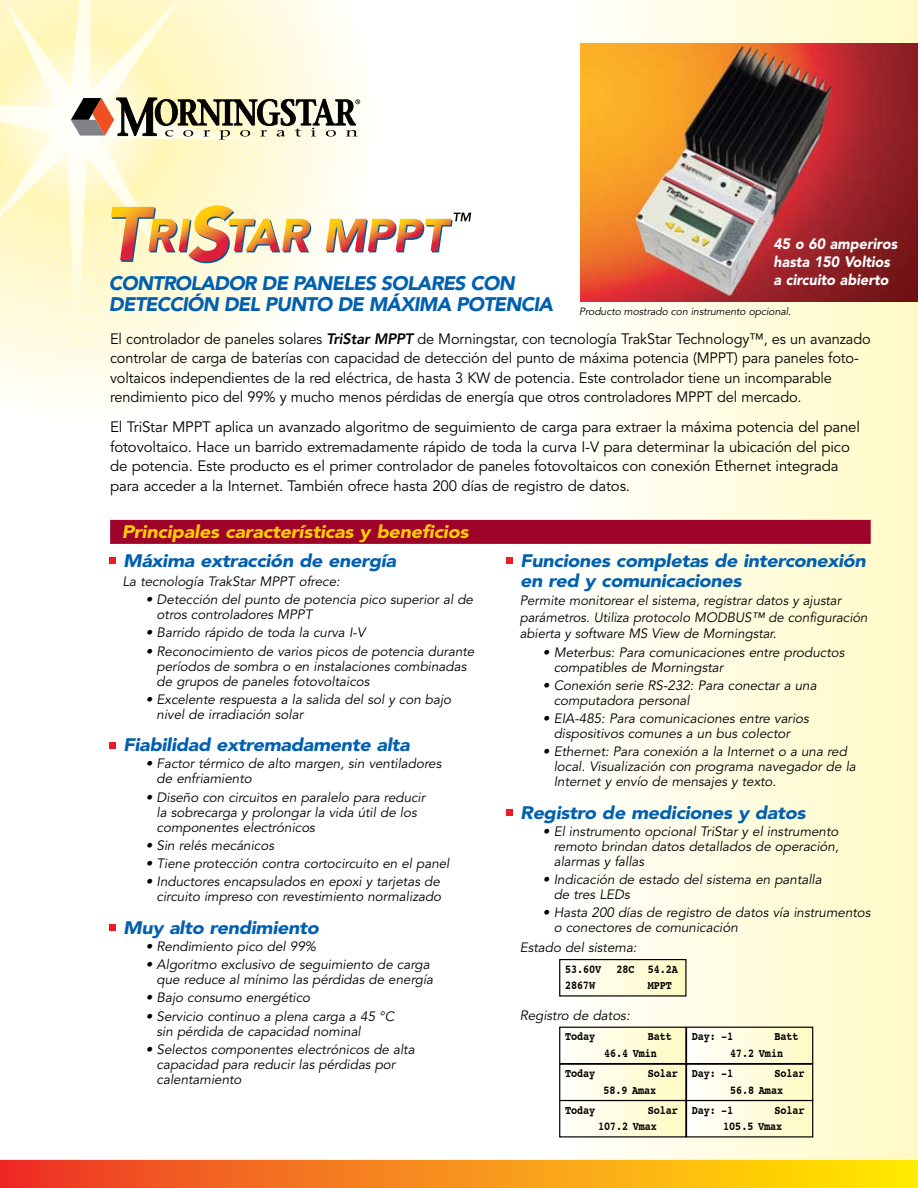
<style>
.page{position:relative;width:918px;height:1188px;background:#fff}
.page>*{position:absolute;margin:0;border:0;box-sizing:border-box;transform-origin:0 0}
.t1{font:italic 900 19.5px/21px "Avenir";letter-spacing:-.04em;color:#0060af}
.t2{font:italic 900 18px/19.5px "Avenir";letter-spacing:-.02em;color:#0060af;scale:1.1 1}
.t3{font:italic 900 18px "Avenir";letter-spacing:-.04em;color:#0060af;scale:1.1 1}
.t4{font:italic 900 18px "Avenir";letter-spacing:-.015em;color:#ffcb05;scale:1.1 1}
.t5{font:15px/19.5px "Avenir";letter-spacing:-.01em;color:#000}
.t6{font:italic 900 15px/18px "Avenir";color:#fff;scale:.95 1}
.t7{font:italic 13.5px/15px "Avenir";letter-spacing:-.005em;color:#000}
.t8{font:700 12px/16.8px "Courier";letter-spacing:-.01em;color:#000;scale:.85 1}
.t9{font:italic 10.5px "Avenir";letter-spacing:-.01em;color:#000}
.s1{font-weight:800;font-style:italic}
</style>
<div class="page">
<div style="left:562px;top:0;width:356px;height:1188px;background:linear-gradient(to right,#fffefc,#fffac5)"></div>
<svg style="left:0;top:0;width:256px;height:372px;background:#fefadb"></svg>
<svg style="left:0;top:333px;width:253px;height:29px;fill:#fffce8"></svg>
<svg style="left:0;top:1160px;width:918px;height:28px;background:#f79017"></svg>
<div style="left:110px;top:520px;width:761px;height:24px;background:#9e032a"></div>
<svg style="left:110px;top:558px;width:6px;height:6px"></svg>
<svg style="left:110px;top:742px;width:6px;height:6px"></svg>
<div style="left:110px;top:924px;width:6px;height:7px;background:#ed1c24"></div>
<svg style="left:507px;top:558px;width:6px;height:6px"></svg>
<div style="left:507px;top:809px;width:6px;height:7px;background:#ed1c24"></div>
<div style="left:560px;top:960px;width:126px;height:36px;background:linear-gradient(to right,#fffffc,#fffac3)"></div>
<div style="left:559px;top:959px;width:128px;height:38px;border:1px solid #000"></div>
<div style="left:560px;top:1027px;width:126px;height:37px;background:linear-gradient(to right,#fffffc,#fffac3)"></div>
<div style="left:559px;top:1027px;width:128px;height:37px;border:1px solid #000"></div>
<div style="left:560px;top:1064px;width:126px;height:37px;background:linear-gradient(to right,#fffffc,#fffac3)"></div>
<div style="left:559px;top:1064px;width:128px;height:37px;border:1px solid #000"></div>
<div style="left:560px;top:1101px;width:126px;height:36px;background:linear-gradient(to right,#fffffc,#fffac3)"></div>
<div style="left:559px;top:1100px;width:128px;height:38px;border:1px solid #000"></div>
<div style="left:687px;top:1027px;width:126px;height:37px;background:linear-gradient(to right,#fffffc,#fffac3)"></div>
<div style="left:686px;top:1027px;width:127px;height:37px;border:1px solid #000"></div>
<div style="left:687px;top:1064px;width:126px;height:37px;background:linear-gradient(to right,#fffffc,#fffac3)"></div>
<div style="left:686px;top:1064px;width:127px;height:37px;border:1px solid #000"></div>
<div style="left:687px;top:1101px;width:126px;height:36px;background:linear-gradient(to right,#fffffc,#fffac3)"></div>
<div style="left:686px;top:1100px;width:127px;height:38px;border:1px solid #000"></div>
<img style="left:580px;top:44px;width:338px;height:257px">
<svg style="left:0;top:11px;width:471px;height:252px"></svg>
<h1 class="t1" style="left:109px;top:273px;width:446px">Controlador de paneles solares con detección del punto de máxima potencia</h1>
<p class="t6" style="left:774px;top:235px;width:132px">45 o 60 amperiros hasta 150 Voltios a circuito abierto</p>
<p class="t9" style="left:579px;top:306px;width:214px">Producto mostrado con instrumento opcional.</p>
<p class="t5" style="left:110px;top:329px;width:762px">El controlador de paneles solares <span class="s1">TriStar MPPT</span> de Morningstar, con tecnología TrakStar Technology™, es un avanzado controlar de carga de baterías con capacidad de detección del punto de máxima potencia (MPPT) para paneles foto&shy;voltaicos independientes de la red eléctrica, de hasta 3 KW de potencia. Este controlador tiene un incomparable rendimiento pico del 99% y mucho menos pérdidas de energía que otros controladores MPPT del mercado.</p>
<p class="t5" style="left:110px;top:418px;width:751px">El TriStar MPPT aplica un avanzado algoritmo de seguimiento de carga para extraer la máxima potencia del panel fotovoltaico. Hace un barrido extremadamente rápido de toda la curva I-V para determinar la ubicación del pico de potencia. Este producto es el primer controlador de paneles fotovoltaicos con conexión Ethernet integrada para acceder a la Internet. También ofrece hasta 200 días de registro de datos.</p>
<h2 class="t4" style="left:122px;top:521px;width:317px">Principales características y beneficios</h2>
<h2 class="t2" style="left:123px;top:551px;width:250px">Máxima extracción de energía</h2>
<p class="t7" style="left:123px;top:574px;width:219px">La tecnología TrakStar MPPT ofrece:</p>
<p class="t7" style="left:157px;top:592px;width:318px;text-indent:-11px">• Detección del punto de potencia pico superior al de otros controladores MPPT</p>
<p class="t7" style="left:146px;top:626px;width:221px">• Barrido rápido de toda la curva I-V</p>
<p class="t7" style="left:157px;top:644px;width:319px;text-indent:-11px">• Reconocimiento de varios picos de potencia durante períodos de sombra o en instalaciones combinadas de grupos de paneles fotovoltaicos</p>
<p class="t7" style="left:157px;top:692px;width:296px;text-indent:-11px">• Excelente respuesta a la salida del sol y con bajo nivel de irradiación solar</p>
<h2 class="t3" style="left:123px;top:734px;width:262px">Fiabilidad extremadamente alta</h2>
<p class="t7" style="left:157px;top:757px;width:286px;text-indent:-11px">• Factor térmico de alto margen, sin ventiladores de enfriamiento</p>
<p class="t7" style="left:157px;top:790px;width:270px;text-indent:-11px">• Diseño con circuitos en paralelo para reducir la sobrecarga y prolongar la vida útil de los componentes electrónicos</p>
<p class="t7" style="left:146px;top:838px;width:130px">• Sin relés mecánicos</p>
<p class="t7" style="left:146px;top:856px;width:305px">• Tiene protección contra cortocircuito en el panel</p>
<p class="t7" style="left:146px;top:875px;width:297px;text-align:right">• Inductores encapsulados en epoxi y tarjetas de circuito impreso con revestimiento normalizado</p>
<h2 class="t2" style="left:123px;top:918px;width:180px">Muy alto rendimiento</h2>
<p class="t7" style="left:146px;top:939px;width:172px">• Rendimiento pico del 99%</p>
<p class="t7" style="left:146px;top:957px;width:289px;text-align:right">• Algoritmo exclusivo de seguimiento de carga que reduce al mínimo las pérdidas de energía</p>
<p class="t7" style="left:146px;top:991px;width:166px">• Bajo consumo energético</p>
<p class="t7" style="left:157px;top:1009px;width:239px;text-indent:-11px">• Servicio continuo a plena carga a 45 °C sin pérdida de capacidad nominal</p>
<p class="t7" style="left:157px;top:1042px;width:260px;text-indent:-11px">• Selectos componentes electrónicos de alta capacidad para reducir las pérdidas por calentamiento</p>
<h2 class="t2" style="left:520px;top:551px;width:316px">Funciones completas de interconexión en red y comunicaciones</h2>
<p class="t7" style="left:520px;top:593px;width:349px;line-height:16.5px">Permite monitorear el sistema, registrar datos y ajustar parámetros. Utiliza protocolo MODBUS™ de configuración abierta y software MS View de Morningstar.</p>
<p class="t7" style="left:554px;top:645px;width:292px;text-indent:-11px">• Meterbus: Para comunicaciones entre productos compatibles de Morningstar</p>
<p class="t7" style="left:554px;top:678px;width:264px;text-indent:-11px">• Conexión serie RS-232: Para conectar a una computadora personal</p>
<p class="t7" style="left:554px;top:711px;width:257px;text-indent:-11px">• EIA-485: Para comunicaciones entre varios dispositivos comunes a un bus colector</p>
<p class="t7" style="left:554px;top:745px;width:304px;text-indent:-11px">• Ethernet: Para conexión a la Internet o a una red local. Visualización con programa navegador de la<br>Internet y envío de mensajes y texto.</p>
<h2 class="t3" style="left:520px;top:802px;width:261px">Registro de mediciones y datos</h2>
<p class="t7" style="left:554px;top:824px;width:287px;text-align:justify;text-indent:-11px">• El instrumento opcional TriStar y el instrumento remoto brindan datos detallados de operación, alarmas y fallas</p>
<p class="t7" style="left:554px;top:872px;width:270px;text-indent:-11px">• Indicación de estado del sistema en pantalla de tres LEDs</p>
<p class="t7" style="left:554px;top:906px;width:318px;text-indent:-11px">• Hasta 200 días de registro de datos vía instrumentos o conectores de comunicación</p>
<p class="t7" style="left:520px;top:940px;width:119px">Estado del sistema:</p>
<p class="t8" style="left:565px;top:961px;width:44px">53.60V</p>
<p class="t8" style="left:617px;top:961px;width:74px">28C 54.2A</p>
<p class="t8" style="left:565px;top:978px;width:37px">2867W</p>
<p class="t8" style="left:648px;top:978px;width:30px">MPPT</p>
<p class="t7" style="left:520px;top:1008px;width:112px">Registro de datos:</p>
<p class="t8" style="left:565px;top:1029px;width:37px">Today</p>
<p class="t8" style="left:604px;top:1029px;width:81px;text-indent:44px">Batt<br>46.4 Vmin</p>
<p class="t8" style="left:565px;top:1066px;width:37px">Today</p>
<p class="t8" style="left:603px;top:1066px;width:89px;text-indent:44px">Solar<br>58.9 Amax</p>
<p class="t8" style="left:565px;top:1102px;width:37px">Today</p>
<p class="t8" style="left:598px;top:1102px;width:96px;text-indent:50px">Solar<br>107.2 Vmax</p>
<p class="t8" style="left:692px;top:1029px;width:50px">Day: -1</p>
<p class="t8" style="left:730px;top:1029px;width:82px;text-indent:44px">Batt<br>47.2 Vmin</p>
<p class="t8" style="left:692px;top:1066px;width:50px">Day: -1</p>
<p class="t8" style="left:730px;top:1066px;width:89px;text-indent:44px">Solar<br>56.8 Amax</p>
<p class="t8" style="left:692px;top:1102px;width:50px">Day: -1</p>
<p class="t8" style="left:723px;top:1102px;width:97px;text-indent:51px">Solar<br>105.5 Vmax</p>
</div>
